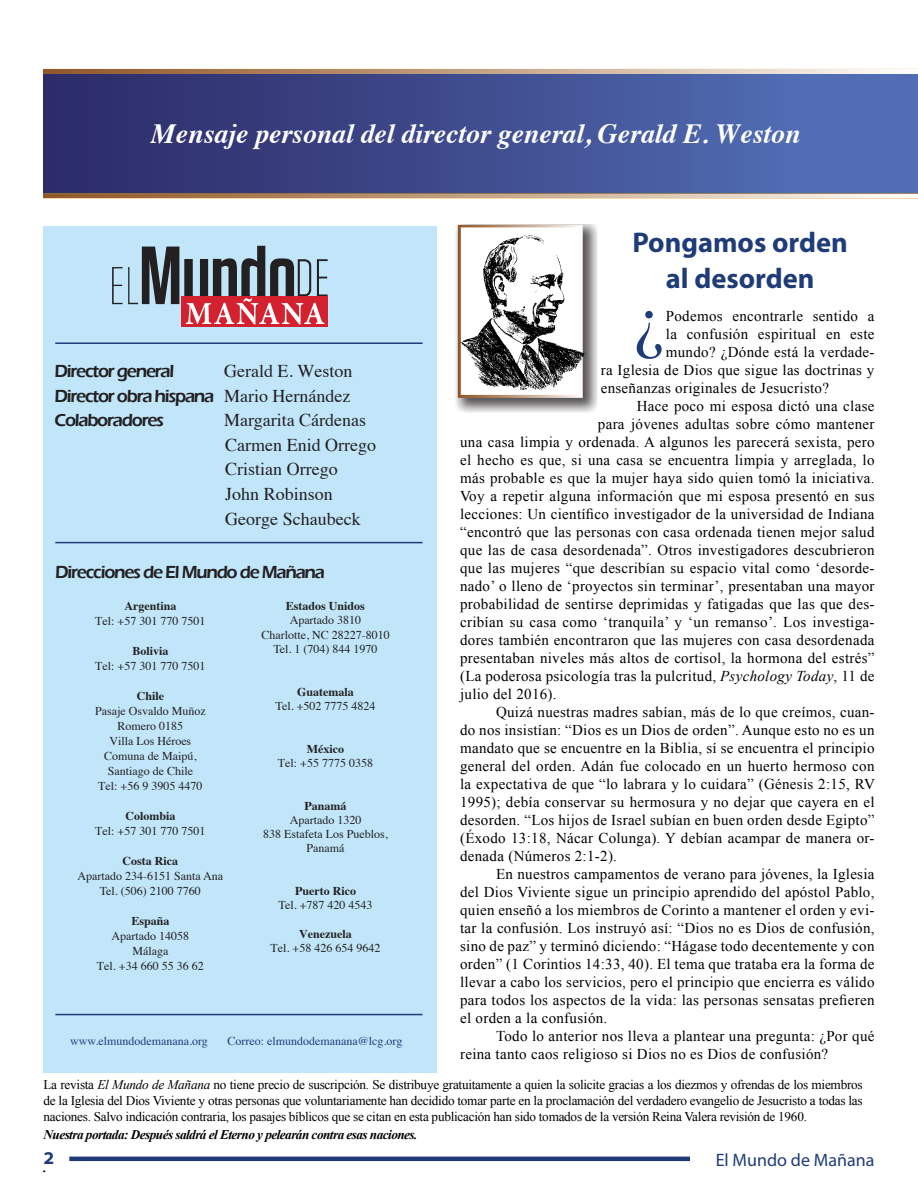
<style>
.page{position:relative;width:918px;height:1188px;background:#fff}
.page>*{position:absolute;margin:0;border:0;box-sizing:border-box;transform-origin:0 0}
.t1{font:69.3px "Times New Roman";color:#1f3c79}
.t2{font:700 28.5px/36px "Myriad Pro";color:#1f3c79;text-align:center}
.t3{font:italic 700 27.75px "Times";color:#fff}
.t4{font:600 18px/24.6px "Eras ITC";letter-spacing:-.07em;color:#232021}
.t5{font:18px/24.6px "Times";color:#232021}
.t6{font:18px "Myriad Pro";color:#1f3c79}
.t7{font:700 semi-expanded 18px "Myriad Pro";color:#1f3c79}
.t8{font:15px "Times New Roman";letter-spacing:.02em;color:#000}
.t9{font:13.2px/15.8px "Times New Roman";letter-spacing:-.02em;color:#000;text-align:justify}
.t10{font:italic 700 13.2px "Times New Roman";letter-spacing:-.04em;color:#000}
.t11{font:12px/15px "Times";color:#232021;text-align:center}
.t12{font:700 12px "Times";color:#232021}
.t13{font:12px "Times";color:#1e3d79}
.s1{font-family:"Times";font-weight:400}
.s2{font-style:italic}
</style>
<div class="page">
<hr style="left:69px;top:1157px;width:621px;height:4px;background:#1f3c79">
<div style="left:44px;top:226px;width:393px;height:847px;background:#c1e6fa"></div>
<div style="left:44px;top:71px;width:874px;height:124px;background:linear-gradient(to right,#2c2966,#5573ba)"></div>
<svg style="left:44px;top:193px;width:874px;height:1px"></svg>
<svg style="left:44px;top:69px;width:874px;height:5px;background:#c5a58b"></svg>
<svg style="left:44px;top:194px;width:874px;height:4px;background:#c5a58b"></svg>
<svg style="left:44px;top:70px;width:874px;height:3px;background:#c5a58b"></svg>
<svg style="left:456px;top:225px;width:142px;height:188px;background:#b0afaf"></svg>
<svg style="left:458px;top:225px;width:125px;height:173px"></svg>
<div style="left:181px;top:296px;width:147px;height:31px;background:#d3212f"></div>
<svg style="left:112px;top:246px;width:216px;height:78px"></svg>
<hr style="left:55px;top:342px;width:368px;height:2px;background:#1e3d79">
<hr style="left:55px;top:542px;width:368px;height:1px;background:#1e3d79">
<hr style="left:55px;top:1014px;width:368px;height:1px;background:#1e3d79">
<img style="left:460px;top:235px;width:126px;height:155px">
<h3 class="t3" style="left:151px;top:107px;width:651px">Mensaje personal del director general, Gerald E. Weston</h3>
<p class="t4" style="left:55px;top:359px;width:121px">Director general</p>
<p class="t5" style="left:224px;top:357px;width:130px">Gerald E. Weston</p>
<p class="t4" style="left:55px;top:383px;width:297px">Director obra hispana <span class="s1">Mario Hernández<br></span>Colaboradores</p>
<p class="t5" style="left:224px;top:406px;width:154px">Margarita Cárdenas<br>Carmen Enid Orrego<br>Cristian Orrego<br>John Robinson<br>George Schaubeck</p>
<p class="t4" style="left:55px;top:560px;width:271px">Direcciones de El Mundo de Mañana</p>
<p class="t12" style="left:124px;top:595px;width:53px">Argentina</p>
<p class="t11" style="left:95px;top:613px;width:112px">Tel: +57 301 770 7501</p>
<p class="t12" style="left:132px;top:640px;width:38px">Bolivia</p>
<p class="t11" style="left:95px;top:658px;width:112px">Tel: +57 301 770 7501</p>
<p class="t12" style="left:137px;top:685px;width:29px">Chile</p>
<p class="t11" style="left:95px;top:703px;width:112px">Pasaje Osvaldo Muñoz<br>Romero 0185<br>Villa Los Héroes<br>Comuna de Maipú,<br>Santiago de Chile<br>Tel: +56 9 3905 4470</p>
<p class="t12" style="left:125px;top:805px;width:52px">Colombia</p>
<p class="t11" style="left:95px;top:823px;width:112px">Tel: +57 301 770 7501</p>
<p class="t12" style="left:123px;top:850px;width:57px">Costa Rica</p>
<p class="t11" style="left:78px;top:868px;width:147px">Apartado 234-6151 Santa Ana<br>Tel. (506) 2100 7760</p>
<p class="t12" style="left:131px;top:910px;width:40px">España</p>
<p class="t11" style="left:97px;top:928px;width:108px">Apartado 14058<br>Málaga<br>Tel. +34 660 55 36 62</p>
<p class="t12" style="left:286px;top:595px;width:81px">Estados Unidos</p>
<p class="t11" style="left:261px;top:612px;width:130px;line-height:14.2px">Apartado 3810<br>Charlotte, NC 28227-8010<br>Tel. 1 (704) 844 1970</p>
<p class="t12" style="left:297px;top:680px;width:58px">Guatemala</p>
<p class="t11" style="left:276px;top:697px;width:101px">Tel. +502 7775 4824</p>
<p class="t12" style="left:307px;top:737px;width:39px">México</p>
<p class="t11" style="left:278px;top:754px;width:97px">Tel: +55 7775 0358</p>
<p class="t12" style="left:305px;top:794px;width:43px">Panamá</p>
<p class="t11" style="left:263px;top:812px;width:126px;line-height:14.2px">Apartado 1320<br>838 Estafeta Los Pueblos,<br>Panamá</p>
<p class="t12" style="left:295px;top:880px;width:62px">Puerto Rico</p>
<p class="t11" style="left:279px;top:897px;width:95px">Tel. +787 420 4543</p>
<p class="t12" style="left:299px;top:922px;width:54px">Venezuela</p>
<p class="t11" style="left:271px;top:940px;width:111px">Tel. +58 426 654 9642</p>
<p class="t13" style="left:70px;top:1030px;width:139px">www.elmundodemanana.org</p>
<p class="t13" style="left:227px;top:1029px;width:177px">Correo: elmundodemanana@lcg.org</p>
<h2 class="t2" style="left:632px;top:224px;width:217px">Pongamos orden al desorden</h2>
<h1 class="t1" style="left:634px;top:274px;width:32px">¿</h1>
<p class="t8" style="left:666px;top:306px;width:210px">Podemos encontrarle sentido a</p>
<p class="t8" style="left:666px;top:324px;width:210px">la confusión espiritual en este</p>
<p class="t8" style="left:666px;top:342px;width:210px">mundo? ¿Dónde está la verdade-</p>
<p class="t8" style="left:601px;top:360px;width:275px">ra Iglesia de Dios que sigue las doctrinas y</p>
<p class="t8" style="left:601px;top:378px;width:230px">enseñanzas originales de Jesucristo?</p>
<p class="t8" style="left:637px;top:396px;width:239px">Hace poco mi esposa dictó una clase</p>
<p class="t8" style="left:598px;top:414px;width:278px">para jóvenes adultas sobre cómo mantener</p>
<p class="t8" style="left:460px;top:432px;width:416px">una casa limpia y ordenada. A algunos les parecerá sexista, pero</p>
<p class="t8" style="left:460px;top:450px;width:416px">el hecho es que, si una casa se encuentra limpia y arreglada, lo</p>
<p class="t8" style="left:460px;top:468px;width:416px">más probable es que la mujer haya sido quien tomó la iniciativa.</p>
<p class="t8" style="left:460px;top:486px;width:416px">Voy a repetir alguna información que mi esposa presentó en sus</p>
<p class="t8" style="left:460px;top:504px;width:416px">lecciones: Un científico investigador de la universidad de Indiana</p>
<p class="t8" style="left:460px;top:522px;width:416px">“encontró que las personas con casa ordenada tienen mejor salud</p>
<p class="t8" style="left:460px;top:540px;width:416px">que las de casa desordenada”. Otros investigadores descubrieron</p>
<p class="t8" style="left:460px;top:558px;width:416px">que las mujeres “que describían su espacio vital como ‘desorde-</p>
<p class="t8" style="left:460px;top:576px;width:416px">nado’ o lleno de ‘proyectos sin terminar’, presentaban una mayor</p>
<p class="t8" style="left:460px;top:594px;width:416px">probabilidad de sentirse deprimidas y fatigadas que las que des-</p>
<p class="t8" style="left:460px;top:612px;width:416px">cribían su casa como ‘tranquila’ y ‘un remanso’. Los investiga-</p>
<p class="t8" style="left:460px;top:630px;width:416px">dores también encontraron que las mujeres con casa desordenada</p>
<p class="t8" style="left:460px;top:648px;width:416px">presentaban niveles más altos de cortisol, la hormona del estrés”</p>
<p class="t8" style="left:460px;top:666px;width:416px">(La poderosa psicología tras la pulcritud, <span class="s2">Psychology Today</span>, 11 de</p>
<p class="t8" style="left:460px;top:684px;width:98px">julio del 2016).</p>
<p class="t8" style="left:496px;top:702px;width:380px">Quizá nuestras madres sabían, más de lo que creímos, cuan-</p>
<p class="t8" style="left:460px;top:720px;width:416px">do nos insistían: “Dios es un Dios de orden”. Aunque esto no es un</p>
<p class="t8" style="left:460px;top:738px;width:416px">mandato que se encuentre en la Biblia, sí se encuentra el principio</p>
<p class="t8" style="left:460px;top:756px;width:416px">general del orden. Adán fue colocado en un huerto hermoso con</p>
<p class="t8" style="left:460px;top:774px;width:416px">la expectativa de que “lo labrara y lo cuidara” (Génesis 2:15, RV</p>
<p class="t8" style="left:460px;top:792px;width:416px">1995); debía conservar su hermosura y no dejar que cayera en el</p>
<p class="t8" style="left:460px;top:810px;width:416px">desorden. “Los hijos de Israel subían en buen orden desde Egipto”</p>
<p class="t8" style="left:460px;top:828px;width:416px">(Éxodo 13:18, Nácar Colunga). Y debían acampar de manera or-</p>
<p class="t8" style="left:460px;top:846px;width:158px">denada (Números 2:1-2).</p>
<p class="t8" style="left:496px;top:864px;width:380px">En nuestros campamentos de verano para jóvenes, la Iglesia</p>
<p class="t8" style="left:460px;top:882px;width:416px">del Dios Viviente sigue un principio aprendido del apóstol Pablo,</p>
<p class="t8" style="left:460px;top:900px;width:416px">quien enseñó a los miembros de Corinto a mantener el orden y evi-</p>
<p class="t8" style="left:460px;top:918px;width:416px">tar la confusión. Los instruyó así: “Dios no es Dios de confusión,</p>
<p class="t8" style="left:460px;top:936px;width:416px">sino de paz” y terminó diciendo: “Hágase todo decentemente y con</p>
<p class="t8" style="left:460px;top:954px;width:416px">orden” (1 Corintios 14:33, 40). El tema que trataba era la forma de</p>
<p class="t8" style="left:460px;top:972px;width:416px">llevar a cabo los servicios, pero el principio que encierra es válido</p>
<p class="t8" style="left:460px;top:990px;width:416px">para todos los aspectos de la vida: las personas sensatas prefieren</p>
<p class="t8" style="left:460px;top:1008px;width:149px">el orden a la confusión.</p>
<p class="t8" style="left:496px;top:1026px;width:380px">Todo lo anterior nos lleva a plantear una pregunta: ¿Por qué</p>
<p class="t8" style="left:460px;top:1044px;width:370px">reina tanto caos religioso si Dios no es Dios de confusión?</p>
<p class="t9" style="left:44px;top:1077px;width:821px">La revista <span class="s2">El Mundo de Mañana</span> no tiene precio de suscripción. Se distribuye gratuitamente a quien la solicite gracias a los diezmos y ofrendas de los miembros de la Iglesia del Dios Viviente y otras personas que voluntariamente han decidido tomar parte en la proclamación del verdadero evangelio de Jesucristo a todas las naciones. Salvo indicación contraria, los pasajes bíblicos que se citan en esta publicación han sido tomados de la versión Reina Valera revisión de 1960.</p>
<p class="t10" style="left:44px;top:1125px;width:376px">Nuestra portada: Después saldrá el Eterno y pelearán contra esas naciones.</p>
<p class="t10" style="left:44px;top:1159px;width:5px">.</p>
<p class="t7" style="left:44px;top:1146px;width:12px">2</p>
<p class="t6" style="left:716px;top:1148px;width:160px">El Mundo de Mañana</p>
</div>
